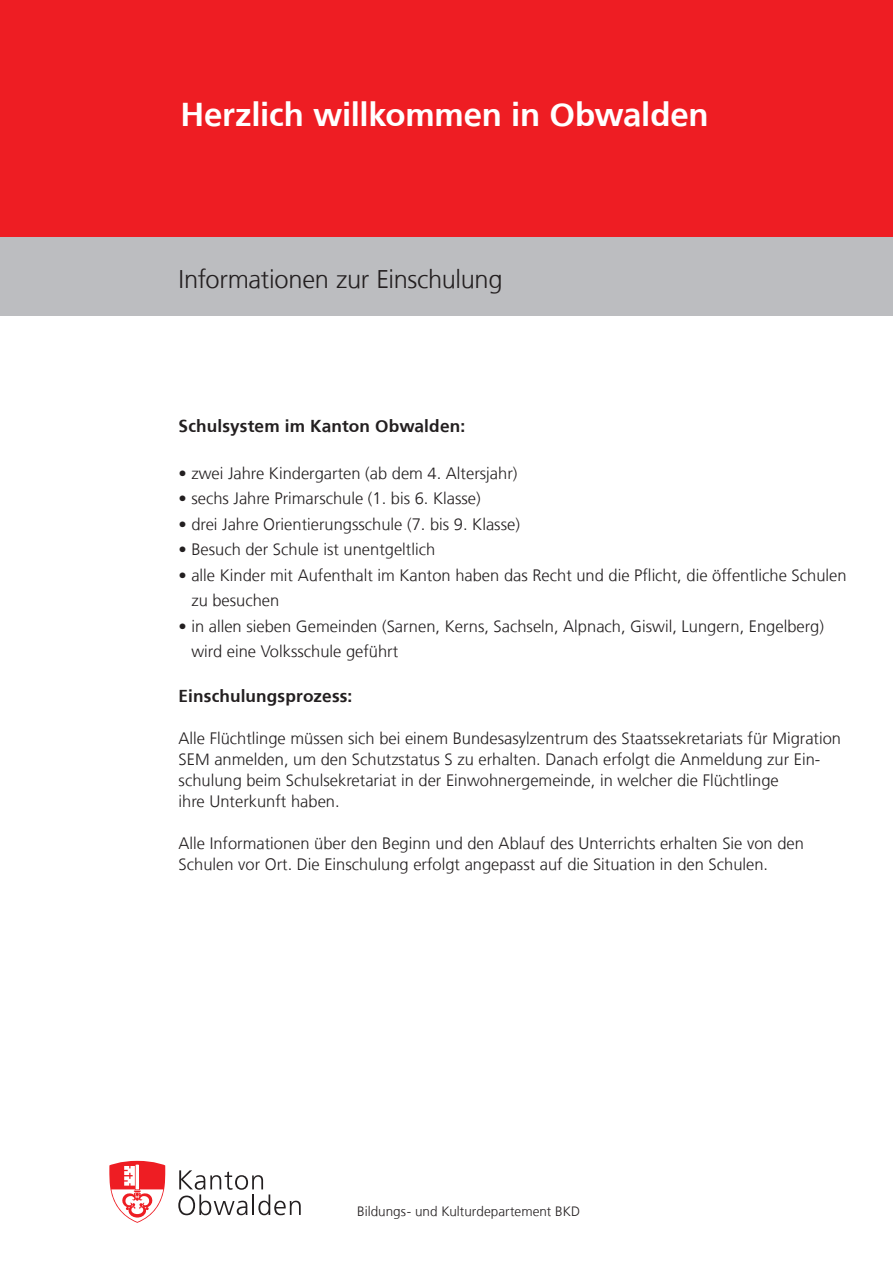
<style>
.page{position:relative;width:893px;height:1263px;background:#fff}
.page>*{position:absolute;margin:0;border:0;box-sizing:border-box;transform-origin:0 0}
.Titel_bold_22_25{font:700 33px "Frutiger";letter-spacing:-.005em;color:#fff}
.Titel_EinleitungKlein_light_17_20{font:300 25.5px "Frutiger";letter-spacing:-.015em;color:#231f20}
.Zwischentitel_bold_11_5_15{font:700 17.25px "Frutiger";letter-spacing:.01em;color:#231f20}
.Text{font:300 16.5px/21px "Frutiger";color:#231f20}
.t1{font:300 13.5px "Frutiger";color:#231f20}
</style>
<div class="page">
<div style="left:0;top:0;width:893px;height:237px;background:#ee1d23"></div>
<div style="left:0;top:237px;width:893px;height:78px;background:#bcbdc0"></div>
<svg style="left:178px;top:1170px;width:123px;height:45px"></svg>
<svg style="left:109px;top:1161px;width:56px;height:62px"></svg>
<p class="Titel_bold_22_25" style="left:180px;top:95px;width:530px">Herzlich willkommen in Obwalden</p>
<p class="Titel_EinleitungKlein_light_17_20" style="left:179px;top:265px;width:325px">Informationen zur Einschulung</p>
<p class="Zwischentitel_bold_11_5_15" style="left:179px;top:416px;width:288px">Schulsystem im Kanton Obwalden:</p>
<p class="Text" style="left:179px;top:462px;width:340px">• zwei Jahre Kindergarten (ab dem 4. Altersjahr)</p>
<p class="Text" style="left:179px;top:488px;width:304px">• sechs Jahre Primarschule (1. bis 6. Klasse)</p>
<p class="Text" style="left:179px;top:513px;width:343px">• drei Jahre Orientierungsschule (7. bis 9. Klasse)</p>
<p class="Text" style="left:179px;top:539px;width:258px">• Besuch der Schule ist unentgeltlich</p>
<p class="Text" style="left:191px;top:562px;width:657px;line-height:25.5px;text-indent:-13px">• alle Kinder mit Aufenthalt im Kanton haben das Recht und die Pflicht, die öffentliche Schulen zu besuchen</p>
<p class="Text" style="left:191px;top:613px;width:634px;line-height:25.5px;text-indent:-13px">• in allen sieben Gemeinden (Sarnen, Kerns, Sachseln, Alpnach, Giswil, Lungern, Engelberg) wird eine Volksschule geführt</p>
<p class="Zwischentitel_bold_11_5_15" style="left:179px;top:686px;width:175px">Einschulungsprozess:</p>
<p class="Text" style="left:179px;top:728px;width:664px">Alle Flüchtlinge müssen sich bei einem Bundesasylzentrum des Staatssekretariats für Migration SEM anmelden, um den Schutzstatus S zu erhalten. Danach erfolgt die Anmeldung zur Ein&shy;schulung beim Schulsekretariat in der Einwohnergemeinde, in welcher die Flüchtlinge<br>ihre Unterkunft haben.</p>
<p class="Text" style="left:179px;top:833px;width:627px">Alle Informationen über den Beginn und den Ablauf des Unterrichts erhalten Sie von den<br>Schulen vor Ort. Die Einschulung erfolgt angepasst auf die Situation in den Schulen.</p>
<p class="t1" style="left:357px;top:1204px;width:224px">Bildungs- und Kulturdepartement BKD</p>
</div>
